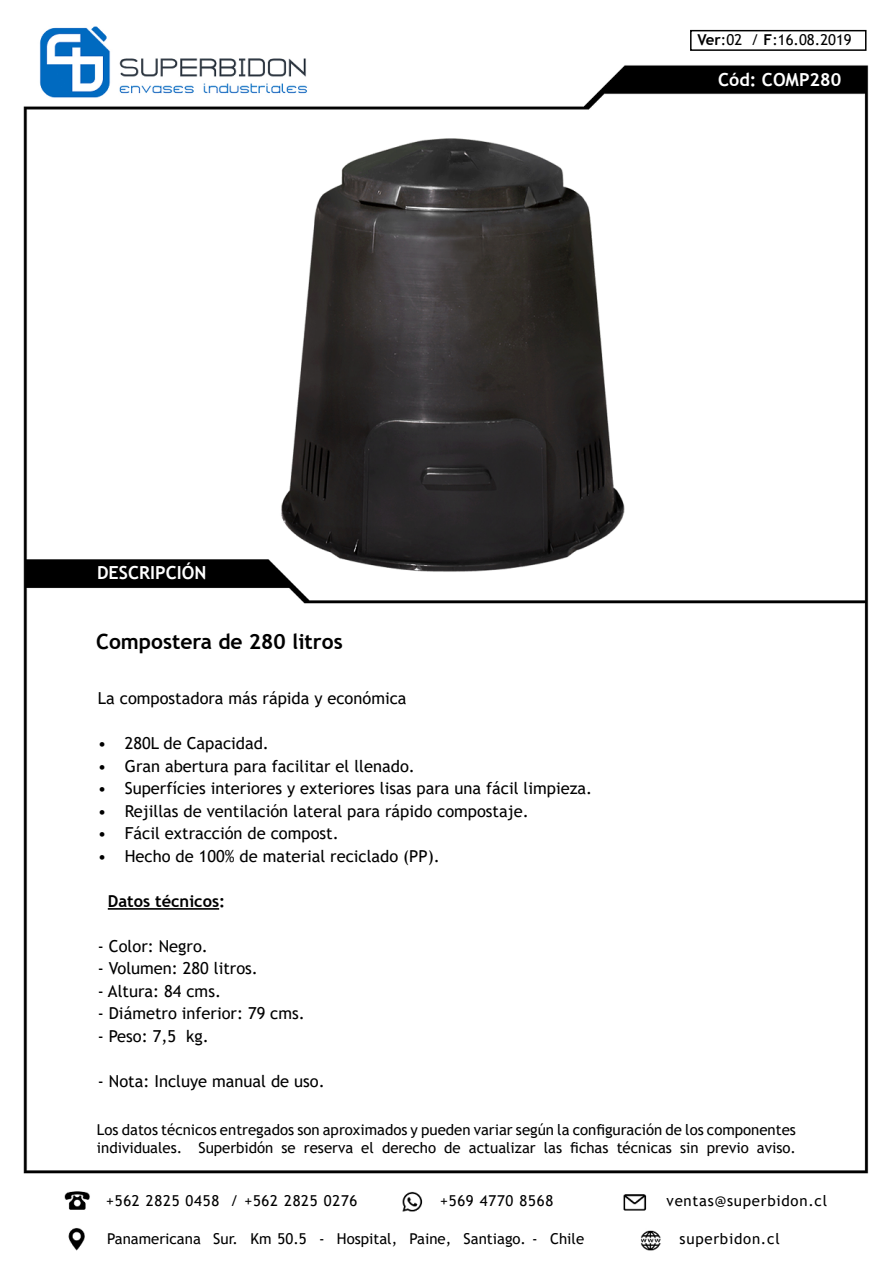
<style>
.page{position:relative;width:893px;height:1263px;background:#fff}
.page>*{position:absolute;margin:0;border:0;box-sizing:border-box;transform-origin:0 0}
.t1{font:700 21px "Trebuchet MS";color:#000}
.t2{font:700 18px "Trebuchet MS";color:#fff}
.t3{font:16.5px "Trebuchet MS";color:#000}
.t4{font:700 16.5px "Trebuchet MS";color:#000}
.t5{font:15px/18px "Trebuchet MS";color:#000}
.t6{font:15px "Trebuchet MS";letter-spacing:.05em;color:#000}
.s1{font-weight:700}
</style>
<div class="page">
<img style="left:23px;top:26px;width:846px;height:1225px">
<hr style="left:108px;top:908px;width:111px;height:2px;background:#000">
<div style="left:690px;top:30px;width:176px;height:21px;border:2px solid #000"></div>
<p class="t5" style="left:697px;top:31px;width:156px"><span class="s1">Ver</span>:02 / <span class="s1">F</span>:16.08.2019</p>
<p class="t2" style="left:718px;top:68px;width:124px">Cód: COMP280</p>
<p class="t2" style="left:97px;top:562px;width:111px">DESCRIPCIÓN</p>
<p class="t1" style="left:96px;top:629px;width:248px">Compostera de 280 litros</p>
<p class="t3" style="left:98px;top:688px;width:310px">La compostadora más rápida y económica</p>
<p class="t3" style="left:98px;top:733px;width:173px">• 280L de Capacidad.</p>
<p class="t3" style="left:98px;top:755px;width:319px">• Gran abertura para facilitar el llenado.</p>
<p class="t3" style="left:98px;top:778px;width:496px">• Superfícies interiores y exteriores lisas para una fácil limpieza.</p>
<p class="t3" style="left:98px;top:800px;width:433px">• Rejillas de ventilación lateral para rápido compostaje.</p>
<p class="t3" style="left:98px;top:823px;width:242px">• Fácil extracción de compost.</p>
<p class="t3" style="left:98px;top:845px;width:343px">• Hecho de 100% de material reciclado (PP).</p>
<p class="t4" style="left:108px;top:891px;width:119px">Datos técnicos:</p>
<p class="t3" style="left:98px;top:935px;width:112px">- Color: Negro.</p>
<p class="t3" style="left:98px;top:958px;width:162px">- Volumen: 280 litros.</p>
<p class="t3" style="left:98px;top:980px;width:125px">- Altura: 84 cms.</p>
<p class="t3" style="left:98px;top:1003px;width:209px">- Diámetro inferior: 79 cms.</p>
<p class="t3" style="left:98px;top:1025px;width:112px">- Peso: 7,5 kg.</p>
<p class="t3" style="left:98px;top:1070px;width:228px">- Nota: Incluye manual de uso.</p>
<p class="t5" style="left:97px;top:1121px;width:700px">Los datos técnicos entregados son aproximados y pueden variar según la configuración de los componentes individuales. Superbidón se reserva el derecho de actualizar las fichas técnicas sin previo aviso.</p>
<p class="t6" style="left:106px;top:1191px;width:253px">+562 2825 0458 / +562 2825 0276</p>
<p class="t6" style="left:440px;top:1191px;width:115px">+569 4770 8568</p>
<p class="t6" style="left:667px;top:1191px;width:162px">ventas@superbidon.cl</p>
<p class="t5" style="left:107px;top:1230px;width:478px">Panamericana Sur. Km 50.5 - Hospital, Paine, Santiago. - Chile</p>
<p class="t6" style="left:680px;top:1229px;width:102px">superbidon.cl</p>
</div>
